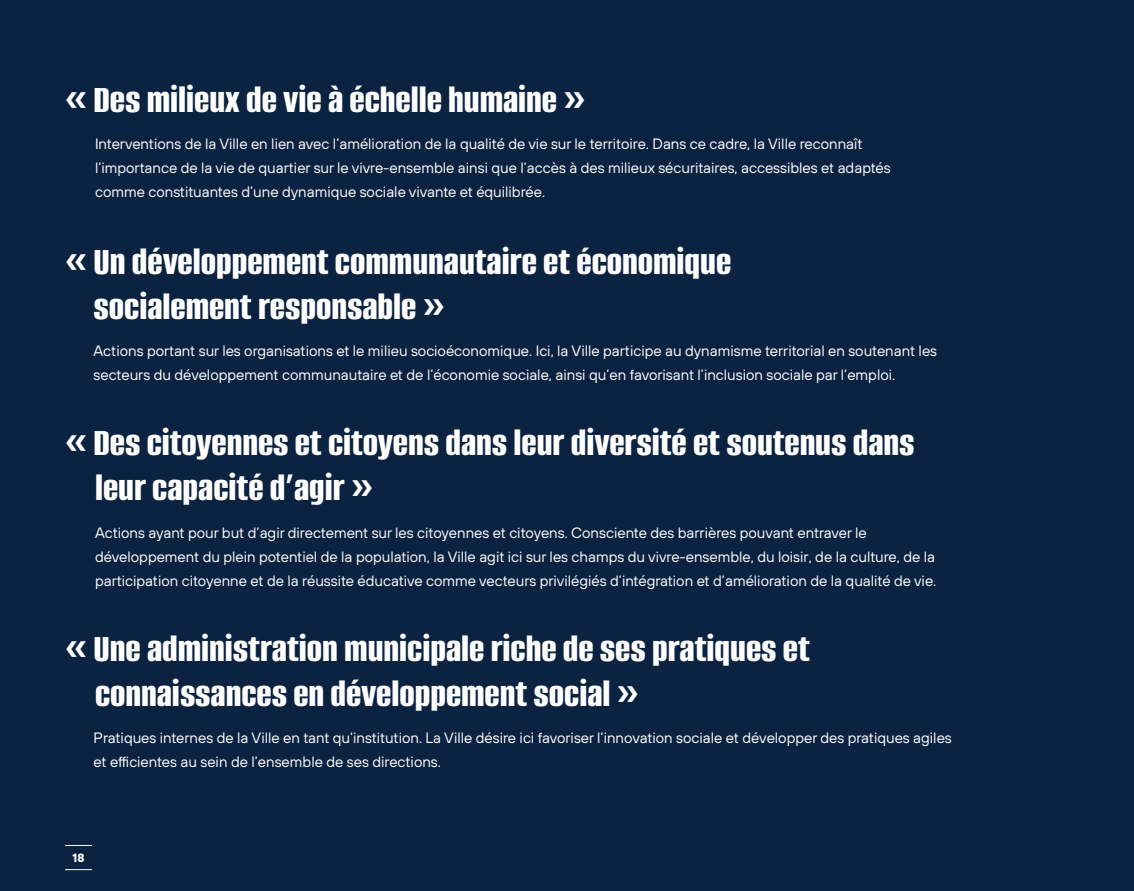
<style>
.page{position:relative;width:1134px;height:891px;background:#0b2341}
.page>*{position:absolute;margin:0;border:0;box-sizing:border-box;transform-origin:0 0}
.t1{font:800 40.5px/45px "Alumni Sans";color:#fff}
.t2{font:15px/24px "TT Hoves";color:#fff}
.t3{font:700 12px "TT Hoves";color:#fff}
</style>
<div class="page">
<svg style="left:65px;top:869px;width:27px;height:1px"></svg>
<svg style="left:65px;top:845px;width:27px;height:1px"></svg>
<h1 class="t1" style="left:65px;top:79px;width:522px">« Des milieux de vie à échelle humaine »</h1>
<p class="t2" style="left:95px;top:132px;width:797px">Interventions de la Ville en lien avec l’amélioration de la qualité de vie sur le territoire. Dans ce cadre, la Ville reconnaît l’importance de la vie de quartier sur le vivre-ensemble ainsi que l’accès à des milieux sécuritaires, accessibles et adaptés comme constituantes d’une dynamique sociale vivante et équilibrée.</p>
<h1 class="t1" style="left:94px;top:241px;width:639px;text-indent:-29px">« Un développement communautaire et économique socialement responsable »</h1>
<p class="t2" style="left:94px;top:339px;width:845px">Actions portant sur les organisations et le milieu socioéconomique. Ici, la Ville participe au dynamisme territorial en soutenant les secteurs du développement communautaire et de l’économie sociale, ainsi qu’en favorisant l’inclusion sociale par l’emploi.</p>
<h1 class="t1" style="left:95px;top:423px;width:821px;text-indent:-30px">« Des citoyennes et citoyens dans leur diversité et soutenus dans leur capacité d’agir »</h1>
<p class="t2" style="left:95px;top:520px;width:843px">Actions ayant pour but d’agir directement sur les citoyennes et citoyens. Consciente des barrières pouvant entraver le développement du plein potentiel de la population, la Ville agit ici sur les champs du vivre-ensemble, du loisir, de la culture, de la participation citoyenne et de la réussite éducative comme vecteurs privilégiés d’intégration et d’amélioration de la qualité de vie.</p>
<h1 class="t1" style="left:95px;top:628px;width:716px;text-indent:-30px">« Une administration municipale riche de ses pratiques et connaissances en développement social »</h1>
<p class="t2" style="left:94px;top:726px;width:860px">Pratiques internes de la Ville en tant qu’institution. La Ville désire ici favoriser l’innovation sociale et développer des pratiques agiles et efficientes au sein de l’ensemble de ses directions.</p>
<p class="t3" style="left:73px;top:849px;width:13px">18</p>
</div>
